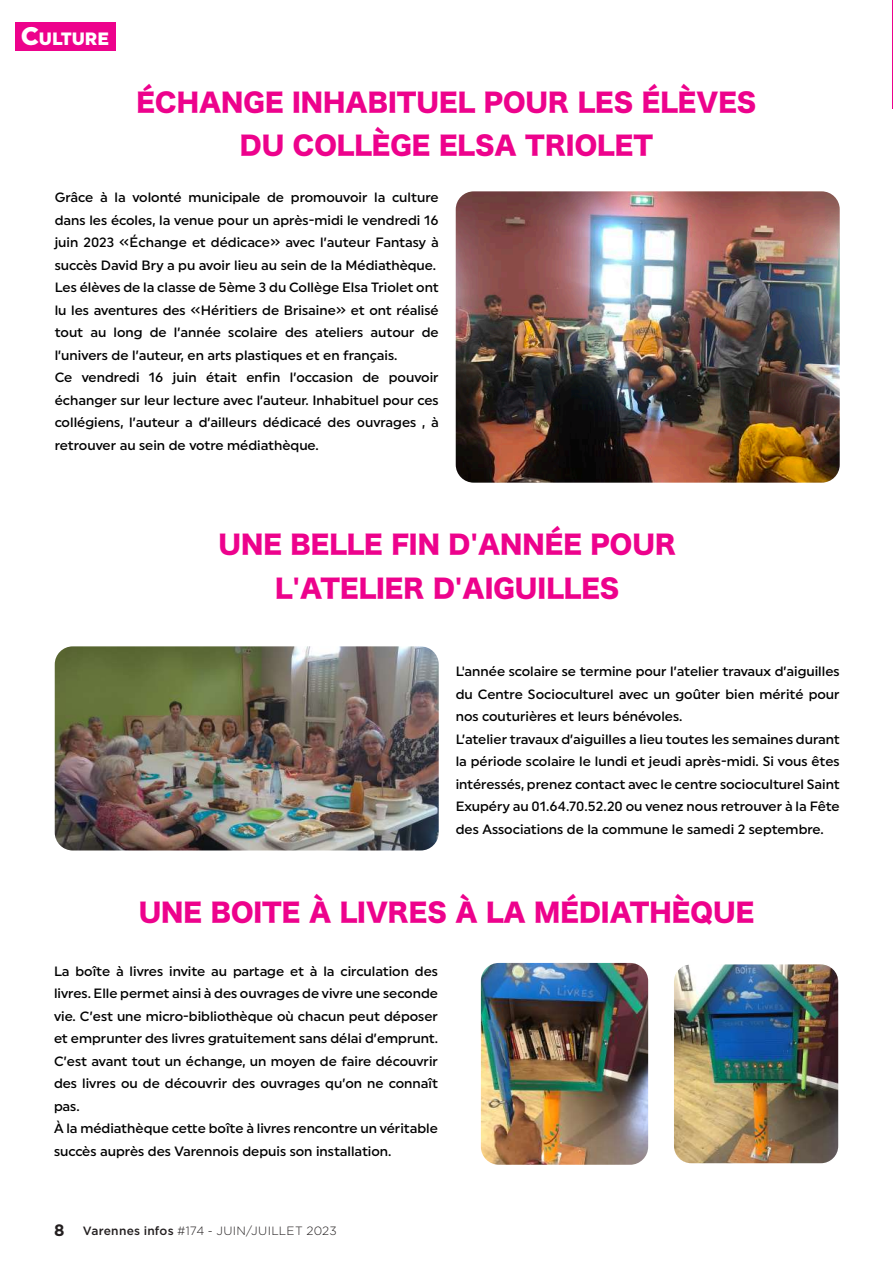
<style>
.page{position:relative;width:893px;height:1263px;background:#fff}
.page>*{position:absolute;margin:0;border:0;box-sizing:border-box;transform-origin:0 0}
.t1{font:25.5px/43.5px "Hira Kaku Std W8";color:#ed028c;text-align:center}
.t2{font:900 17.85px "Uniform";color:#fff}
.t3{font:500 13.5px/22.5px "Uniform";color:#000}
.t4{font:300 12px "Gotham";letter-spacing:.02em;color:#231f20}
.s1{font-size:25.5px}
.s2{font-weight:700;font-size:16.5px}
.s3{font-weight:500}
</style>
<div class="page">
<div style="left:15px;top:22px;width:101px;height:29px;background:#ed028c"></div>
<hr style="left:892px;top:0;width:1px;height:109px;background:#ed028c">
<img style="left:55px;top:646px;width:384px;height:204px">
<img style="left:456px;top:191px;width:384px;height:292px">
<img style="left:481px;top:963px;width:167px;height:202px">
<img style="left:675px;top:966px;width:162px;height:196px">
<div style="left:672px;top:963px;width:168px;height:202px;border:2px solid #fff;border-radius:18px"></div>
<h2 class="t2" style="left:21px;top:28px;width:90px"><span class="s1">C</span>ULTURE</h2>
<h1 class="t1" style="left:137px;top:81px;width:621px">ÉCHANGE INHABITUEL POUR LES ÉLÈVES<br>DU COLLÈGE ELSA TRIOLET</h1>
<p class="t3" style="left:55px;top:186px;width:385px">Grâce à la volonté municipale de promouvoir la culture dans les écoles, la venue pour un après-midi le vendredi 16 juin 2023 «Échange et dédicace» avec l’auteur Fantasy à succès David Bry a pu avoir lieu au sein de la Médiathèque.<br>Les élèves de la classe de 5ème 3 du Collège Elsa Triolet ont lu les aventures des «Héritiers de Brisaine» et ont réalisé tout au long de l’année scolaire des ateliers autour de l’univers de l’auteur, en arts plastiques et en français.<br>Ce vendredi 16 juin était enfin l’occasion de pouvoir échanger sur leur lecture avec l’auteur. Inhabituel pour ces collégiens, l’auteur a d’ailleurs dédicacé des ouvrages , à retrouver au sein de votre médiathèque.</p>
<h1 class="t1" style="left:218px;top:524px;width:459px">UNE BELLE FIN D'ANNÉE POUR<br>L'ATELIER D'AIGUILLES</h1>
<p class="t3" style="left:456px;top:660px;width:385px">L'année scolaire se termine pour l’atelier travaux d’aiguilles du Centre Socioculturel avec un goûter bien mérité pour nos couturières et leurs bénévoles.<br>L’atelier travaux d’aiguilles a lieu toutes les semaines durant la période scolaire le lundi et jeudi après-midi. Si vous êtes intéressés, prenez contact avec le centre socioculturel Saint Exupéry au 01.64.70.52.20 ou venez nous retrouver à la Fête des Associations de la commune le samedi 2 septembre.</p>
<h1 class="t1" style="left:139px;top:892px;width:617px">UNE BOITE À LIVRES À LA MÉDIATHÈQUE</h1>
<p class="t3" style="left:54px;top:959px;width:385px">La boîte à livres invite au partage et à la circulation des livres. Elle permet ainsi à des ouvrages de vivre une seconde vie. C’est une micro-bibliothèque où chacun peut déposer et emprunter des livres gratuitement sans délai d’emprunt.<br>C’est avant tout un échange, un moyen de faire découvrir des livres ou de découvrir des ouvrages qu’on ne connaît pas.<br>À la médiathèque cette boîte à livres rencontre un véritable succès auprès des Varennois depuis son installation.</p>
<p class="t4" style="left:54px;top:1223px;width:284px"><span class="s2">8</span> <span class="s3">Varennes infos</span> #174 - JUIN/JUILLET 2023</p>
</div>
